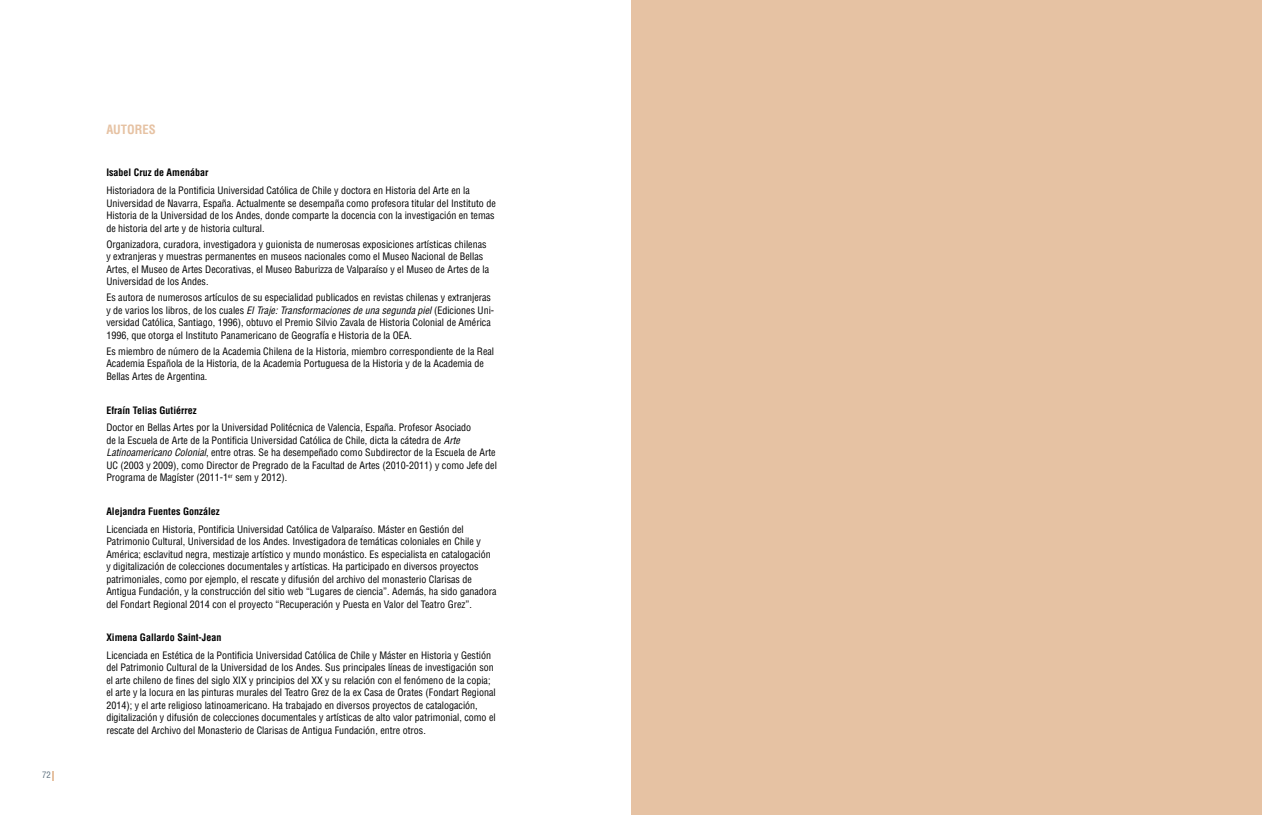
<style>
.page{position:relative;width:1262px;height:815px;background:#fff}
.page>*{position:absolute;margin:0;border:0;box-sizing:border-box;transform-origin:0 0}
.t1{font:700 condensed 12.5px "Helvetica";color:#e6c2a3}
.t2{font:condensed 10px/12.5px "Helvetica";color:#000}
.t3{font:700 condensed 10px "Helvetica";color:#000}
.t4{font:condensed 8.75px "Helvetica";color:#5c6f7c}
.s1{font-style:italic}
</style>
<div class="page">
<div style="left:631px;top:0;width:630px;height:815px;background:#e6c2a3"></div>
<p class="t4" style="left:42px;top:769px;width:10px">72</p>
<p class="t1" style="left:106px;top:122px;width:51px">AUTORES</p>
<p class="t3" style="left:106px;top:167px;width:103px">Isabel Cruz de Amenábar</p>
<p class="t2" style="left:106px;top:184px;width:391px">Historiadora de la Pontificia Universidad Católica de Chile y doctora en Historia del Arte en la Universidad de Navarra, España. Actualmente se desempaña como profesora titular del Instituto de Historia de la Universidad de los Andes, donde comparte la docencia con la investigación en temas de historia del arte y de historia cultural.</p>
<p class="t2" style="left:106px;top:238px;width:384px">Organizadora, curadora, investigadora y guionista de numerosas exposiciones artísticas chilenas y extranjeras y muestras permanentes en museos nacionales como el Museo Nacional de Bellas Artes, el Museo de Artes Decorativas, el Museo Baburizza de Valparaíso y el Museo de Artes de la Universidad de los Andes.</p>
<p class="t2" style="left:106px;top:291px;width:389px">Es autora de numerosos artículos de su especialidad publicados en revistas chilenas y extranjeras y de varios los libros, de los cuales <span class="s1">El Traje: Transformaciones de una segunda piel</span> (Ediciones Uni&shy;versidad Católica, Santiago, 1996), obtuvo el Premio Silvio Zavala de Historia Colonial de América 1996, que otorga el Instituto Panamericano de Geografía e Historia de la OEA.</p>
<p class="t2" style="left:106px;top:345px;width:389px">Es miembro de número de la Academia Chilena de la Historia, miembro correspondiente de la Real<br>Academia Española de la Historia, de la Academia Portuguesa de la Historia y de la Academia de<br>Bellas Artes de Argentina.</p>
<p class="t3" style="left:106px;top:404px;width:92px">Efraín Telias Gutiérrez</p>
<p class="t2" style="left:106px;top:421px;width:392px">Doctor en Bellas Artes por la Universidad Politécnica de Valencia, España. Profesor Asociado<br>de la Escuela de Arte de la Pontificia Universidad Católica de Chile, dicta la cátedra de <span class="s1">Arte Latinoamericano Colonial</span>, entre otras. Se ha desempeñado como Subdirector de la Escuela de Arte UC (2003 y 2009), como Director de Pregrado de la Facultad de Artes (2010-2011) y como Jefe del Programa de Magíster (2011-1<sup>er</sup> sem y 2012).</p>
<p class="t3" style="left:106px;top:505px;width:115px">Alejandra Fuentes González</p>
<p class="t2" style="left:106px;top:523px;width:392px">Licenciada en Historia, Pontificia Universidad Católica de Valparaíso. Máster en Gestión del Patrimonio Cultural, Universidad de los Andes. Investigadora de temáticas coloniales en Chile y América; esclavitud negra, mestizaje artístico y mundo monástico. Es especialista en catalogación y digitalización de colecciones documentales y artísticas. Ha participado en diversos proyectos patrimoniales, como por ejemplo, el rescate y difusión del archivo del monasterio Clarisas de Antigua Fundación, y la construcción del sitio web “Lugares de ciencia”. Además, ha sido ganadora del Fondart Regional 2014 con el proyecto “Recuperación y Puesta en Valor del Teatro Grez”.</p>
<p class="t3" style="left:106px;top:631px;width:117px">Ximena Gallardo Saint-Jean</p>
<p class="t2" style="left:106px;top:649px;width:391px">Licenciada en Estética de la Pontificia Universidad Católica de Chile y Máster en Historia y Gestión del Patrimonio Cultural de la Universidad de los Andes. Sus principales líneas de investigación son el arte chileno de fines del siglo XIX y principios del XX y su relación con el fenómeno de la copia; el arte y la locura en las pinturas murales del Teatro Grez de la ex Casa de Orates (Fondart Regional 2014); y el arte religioso latinoamericano. Ha trabajado en diversos proyectos de catalogación, digitalización y difusión de colecciones documentales y artísticas de alto valor patrimonial, como el rescate del Archivo del Monasterio de Clarisas de Antigua Fundación, entre otros.</p>
</div>
